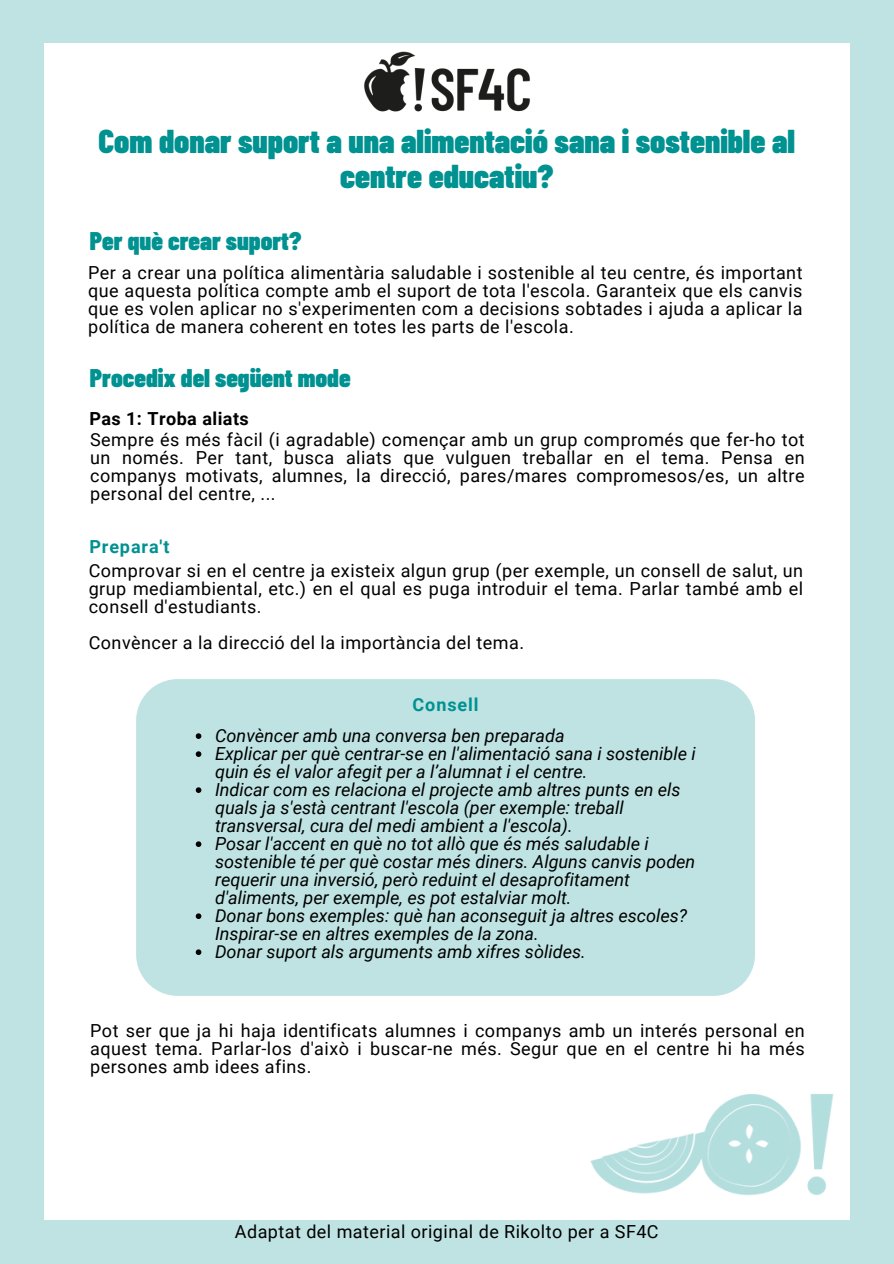
<style>
.page{position:relative;width:894px;height:1264px;background:#fff}
.page>*{position:absolute;margin:0;border:0;box-sizing:border-box;transform-origin:0 0}
.t1{font:900 33px/34.8px "Barlow Condensed";color:#009191;text-align:center}
.t2{font:900 25.5px "Barlow Condensed";color:#009191}
.t3{font:18px/18px "Roboto";letter-spacing:.025em;color:#000;text-align:justify}
.t4{font:italic 18px/18px "Roboto";color:#000}
.t5{font:700 18px "Roboto";letter-spacing:.025em;color:#000}
.t6{font:700 18px "Roboto";letter-spacing:.05em;color:#009191}
</style>
<div class="page">
<div style="left:0;top:0;width:893px;height:1263px;background:#bfe3e3"></div>
<div style="left:44px;top:43px;width:805px;height:1176px;background:#fff"></div>
<img style="left:530px;top:966px;width:320px;height:254px">
<img style="left:364px;top:51px;width:166px;height:61px">
<div style="left:136px;top:679px;width:618px;height:316px;background:#bfe3e3"></div>
<svg style="left:196px;top:733px;width:5px;height:6px"></svg>
<svg style="left:196px;top:751px;width:5px;height:6px"></svg>
<svg style="left:196px;top:787px;width:5px;height:6px"></svg>
<svg style="left:196px;top:841px;width:5px;height:6px"></svg>
<svg style="left:196px;top:913px;width:5px;height:6px"></svg>
<svg style="left:196px;top:949px;width:5px;height:6px"></svg>
<p class="t1" style="left:98px;top:122px;width:697px">Com donar suport a una alimentació sana i sostenible al centre educatiu?</p>
<p class="t2" style="left:90px;top:225px;width:213px">Per què crear suport?</p>
<p class="t3" style="left:88px;top:264px;width:715px">Per a crear una política alimentària saludable i sostenible al teu centre, és important que aquesta política compte amb el suport de tota l'escola. Garanteix que els canvis que es volen aplicar no s'experimenten com a decisions sobtades i ajuda a aplicar la política de manera coherent en totes les parts de l'escola.</p>
<p class="t2" style="left:90px;top:361px;width:262px">Procedix del següent mode</p>
<h3 class="t5" style="left:89px;top:408px;width:161px">Pas 1: Troba aliats</h3>
<p class="t3" style="left:90px;top:431px;width:715px">Sempre és més fàcil (i agradable) començar amb un grup compromés que fer-ho tot un només. Per tant, busca aliats que vulguen treballar en el tema. Pensa en companys motivats, alumnes, la direcció, pares/mares compromesos/es, un altre personal del centre, ...</p>
<h3 class="t6" style="left:89px;top:537px;width:82px">Prepara't</h3>
<p class="t3" style="left:89px;top:562px;width:715px">Comprovar si en el centre ja existeix algun grup (per exemple, un consell de salut, un grup mediambiental, etc.) en el qual es puga introduir el tema. Parlar també amb el consell d'estudiants.</p>
<p class="t3" style="left:89px;top:634px;width:437px">Convèncer a la direcció del la importància del tema.</p>
<h3 class="t6" style="left:412px;top:694px;width:67px">Consell</h3>
<p class="t4" style="left:215px;top:727px;width:351px">Convèncer amb una conversa ben preparada</p>
<p class="t4" style="left:215px;top:745px;width:482px">Explicar per què centrar-se en l'alimentació sana i sostenible i quin és el valor afegit per a l’alumnat i el centre.</p>
<p class="t4" style="left:215px;top:781px;width:467px">Indicar com es relaciona el projecte amb altres punts en els quals ja s'està centrant l'escola (per exemple: treball transversal, cura del medi ambient a l'escola).</p>
<p class="t4" style="left:215px;top:835px;width:481px">Posar l'accent en què no tot allò que és més saludable i sostenible té per què costar més diners. Alguns canvis poden requerir una inversió, però reduint el desaprofitament d'aliments, per exemple, es pot estalviar molt.</p>
<p class="t4" style="left:215px;top:907px;width:473px">Donar bons exemples: què han aconseguit ja altres escoles?<br>Inspirar-se en altres exemples de la zona.</p>
<p class="t4" style="left:215px;top:943px;width:372px">Donar suport als arguments amb xifres sòlides.</p>
<p class="t3" style="left:90px;top:1021px;width:715px">Pot ser que ja hi haja identificats alumnes i companys amb un interés personal en aquest tema. Parlar-los d'això i buscar-ne més. Segur que en el centre hi ha més persones amb idees afins.</p>
<p class="t3" style="left:235px;top:1222px;width:425px">Adaptat del material original de Rikolto per a SF4C</p>
</div>
